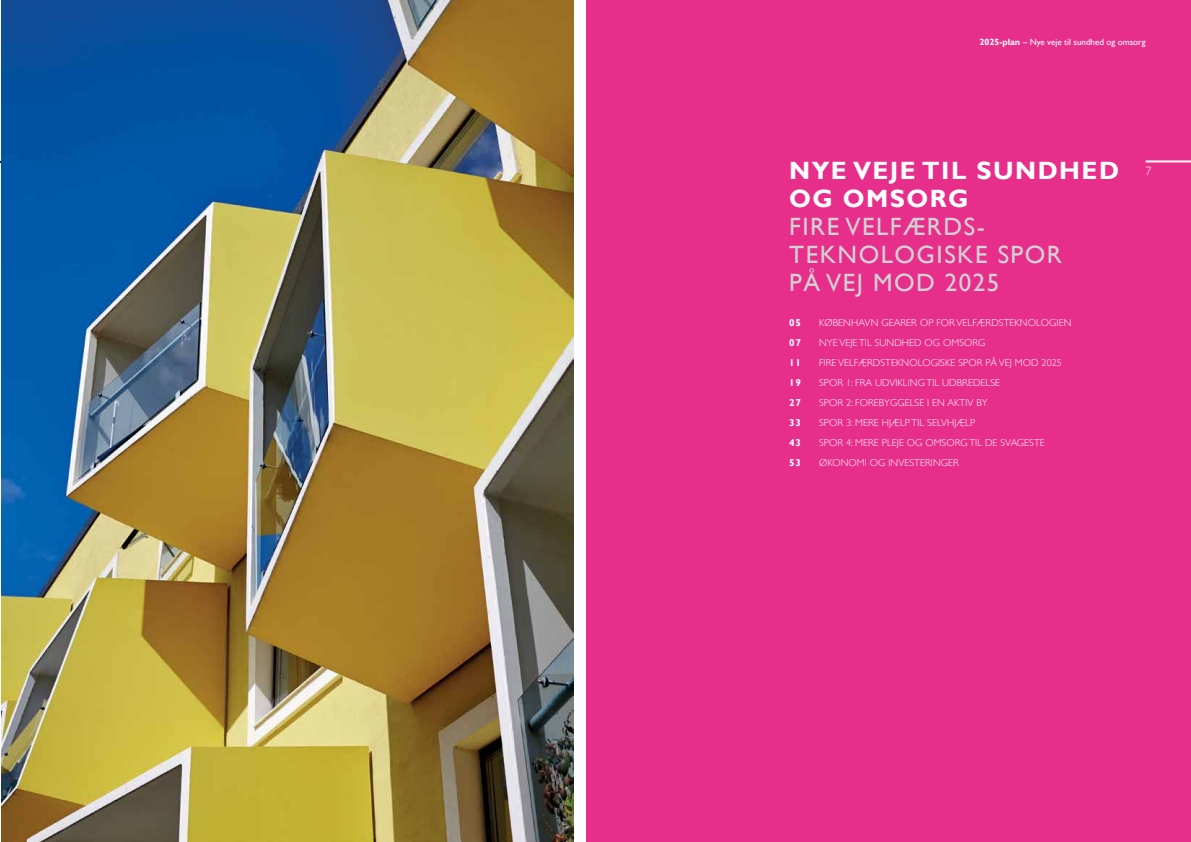
<style>
.page{position:relative;width:1191px;height:842px;background:#fff}
.page>*{position:absolute;margin:0;border:0;box-sizing:border-box;transform-origin:0 0}
.t1{font:25px/28px "Gill Sans";letter-spacing:.06em;color:#d2d2d5}
.t2{font:700 25px/28px "Gill Sans";letter-spacing:.06em;color:#fff}
.t3{font:300 12px "Gill Sans";color:#fff}
.t4{font:300 10px/20px "Gill Sans";letter-spacing:.01em;color:#fff}
.t5{font:700 10px/20px "Gill Sans";letter-spacing:.07em;color:#fff;text-align:justify}
.t6{font:9px "Gill Sans";color:#fff}
.s1{font-weight:700}
</style>
<div class="page">
<div style="left:587px;top:0;width:604px;height:842px;background:#e82e8b"></div>
<hr style="left:0;top:161px;width:46px;height:2px;background:#000">
<img style="left:2px;top:0;width:571px;height:842px">
<hr style="left:1145px;top:160px;width:46px;height:2px;background:#fff">
<p class="t6" style="left:979px;top:38px;width:167px"><span class="s1">2025-plan</span> – Nye veje til sundhed og omsorg</p>
<h1 class="t2" style="left:789px;top:157px;width:331px">NYE VEJE TIL SUNDHED<br>OG OMSORG</h1>
<h1 class="t1" style="left:789px;top:214px;width:274px">FIRE VELFÆRDS-<br>TEKNOLOGISKE SPOR<br>PÅ VEJ MOD 2025</h1>
<p class="t4" style="left:819px;top:313px;width:254px">KØBENHAVN GEARER OP FOR VELFÆRDSTEKNOLOGIEN NYE VEJE TIL SUNDHED OG OMSORG<br>FIRE VELFÆRDSTEKNOLOGISKE SPOR PÅ VEJ MOD 2025<br>SPOR 1: FRA UDVIKLING TIL UDBREDELSE<br>SPOR 2: FOREBYGGELSE I EN AKTIV BY<br>SPOR 3: MERE HJÆLP TIL SELVHJÆLP<br>SPOR 4: MERE PLEJE OG OMSORG TIL DE SVAGESTE ØKONOMI OG INVESTERINGER</p>
<p class="t5" style="left:789px;top:313px;width:13px">05<br>07<br>11<br>19<br>27<br>33<br>43<br>53</p>
<p class="t3" style="left:1145px;top:166px;width:7px">7</p>
</div>
